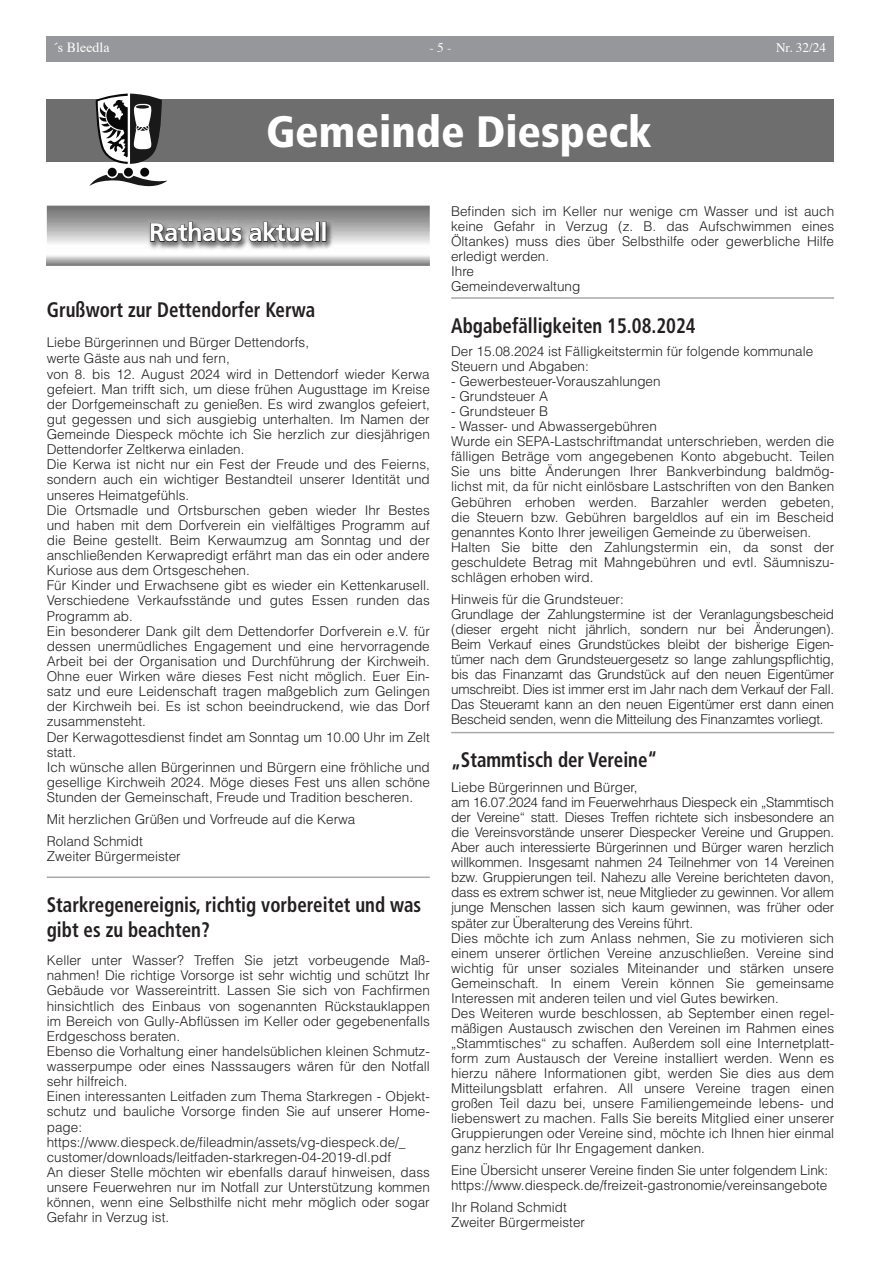
<style>
.page{position:relative;width:881px;height:1263px;background:#fff}
.page>*{position:absolute;margin:0;border:0;box-sizing:border-box;transform-origin:0 0}
.t1{font:900 condensed 43.95px "Frutiger LT";color:#fff}
.t2{font:700 25.5px "Frutiger LT";letter-spacing:-.02em;color:#fff}
.t3{font:700 condensed 21px/25.3px "Frutiger LT";color:#231f20;scale:.9 1}
.t4{font:13.95px "Times";color:#fff}
.t5{font:300 13.5px/15.1px "Helvetica LT";color:#231f20}
.t6{font:300 13.5px/15px "Helvetica LT";letter-spacing:-.02em;color:#231f20}
.t7{font:13.2px "Times";color:#fff}
</style>
<div class="page">
<div style="left:47px;top:36px;width:786px;height:26px;background:#95979a"></div>
<hr style="left:451px;top:297px;width:382px;height:2px;background:#a8a9ad">
<hr style="left:451px;top:732px;width:382px;height:1px;background:#a8a9ad">
<hr style="left:47px;top:876px;width:382px;height:2px;background:#a8a9ad">
<div style="left:47px;top:99px;width:786px;height:63px;background:#6e6e6e"></div>
<div style="left:124px;top:168px;width:9px;height:9px;background:#090909;border-radius:50%"></div>
<div style="left:108px;top:168px;width:9px;height:9px;background:#090909;border-radius:50%"></div>
<div style="left:140px;top:168px;width:9px;height:9px;background:#090909;border-radius:50%"></div>
<svg style="left:89px;top:173px;width:78px;height:13px"></svg>
<svg style="left:96px;top:94px;width:66px;height:70px"></svg>
<img style="left:148px;top:221px;width:185px;height:29px">
<svg style="left:150px;top:221px;width:92px;height:21px;background:#706f6f"></svg>
<svg style="left:248px;top:221px;width:78px;height:21px;background:#717070"></svg>
<p class="t4" style="left:53px;top:34px;width:58px">´s Bleedla</p>
<p class="t7" style="left:429px;top:35px;width:24px">- 5 -</p>
<p class="t7" style="left:775px;top:35px;width:52px">Nr. 32/24</p>
<h1 class="t1" style="left:266px;top:106px;width:387px">Gemeinde Diespeck</h1>
<h2 class="t2" style="left:149px;top:217px;width:180px">Rathaus aktuell</h2>
<h3 class="t3" style="left:47px;top:298px;width:299px">Grußwort zur Dettendorfer Kerwa</h3>
<p class="t5" style="left:47px;top:334px;width:264px;line-height:16.6px">Liebe Bürgerinnen und Bürger Dettendorfs, werte Gäste aus nah und fern,</p>
<p class="t5" style="left:47px;top:366px;width:384px">von 8. bis 12. August 2024 wird in Dettendorf wieder Kerwa gefeiert. Man trifft sich, um diese frühen Augusttage im Kreise der Dorfgemeinschaft zu genießen. Es wird zwanglos gefeiert, gut gegessen und sich ausgiebig unterhalten. Im Namen der Gemeinde Diespeck möchte ich Sie herzlich zur diesjährigen Dettendorfer Zeltkerwa einladen.<br>Die Kerwa ist nicht nur ein Fest der Freude und des Feierns, sondern auch ein wichtiger Bestandteil unserer Identität und unseres Heimatgefühls.<br>Die Ortsmadle und Ortsburschen geben wieder Ihr Bestes und haben mit dem Dorfverein ein vielfältiges Programm auf die Beine gestellt. Beim Kerwaumzug am Sonntag und der anschließenden Kerwapredigt erfährt man das ein oder andere Kuriose aus dem Ortsgeschehen.<br>Für Kinder und Erwachsene gibt es wieder ein Kettenkarusell.<br>Verschiedene Verkaufsstände und gutes Essen runden das Programm ab.<br>Ein besonderer Dank gilt dem Dettendorfer Dorfverein e.V. für dessen unermüdliches Engagement und eine hervorragende Arbeit bei der Organisation und Durchführung der Kirchweih.<br>Ohne euer Wirken wäre dieses Fest nicht möglich. Euer Ein&shy;satz und eure Leidenschaft tragen maßgeblich zum Gelingen der Kirchweih bei. Es ist schon beeindruckend, wie das Dorf zusammensteht.<br>Der Kerwagottesdienst findet am Sonntag um 10.00 Uhr im Zelt statt.<br>Ich wünsche allen Bürgerinnen und Bürgern eine fröhliche und gesellige Kirchweih 2024. Möge dieses Fest uns allen schöne Stunden der Gemeinschaft, Freude und Tradition bescheren.</p>
<p class="t5" style="left:47px;top:808px;width:310px;line-height:21.9px">Mit herzlichen Grüßen und Vorfreude auf die Kerwa<br>Roland Schmidt</p>
<p class="t5" style="left:47px;top:848px;width:135px">Zweiter Bürgermeister</p>
<h3 class="t3" style="left:47px;top:892px;width:417px">Starkregenereignis, richtig vorbereitet und was gibt es zu beachten?</h3>
<p class="t5" style="left:47px;top:953px;width:384px">Keller unter Wasser? Treffen Sie jetzt vorbeugende Maß&shy;nahmen! Die richtige Vorsorge ist sehr wichtig und schützt Ihr Gebäude vor Wassereintritt. Lassen Sie sich von Fachfirmen hinsichtlich des Einbaus von sogenannten Rückstauklappen im Bereich von Gully-Abflüssen im Keller oder gegebenenfalls Erdgeschoss beraten.<br>Ebenso die Vorhaltung einer handelsüblichen kleinen Schmutz&shy;wasserpumpe oder eines Nasssaugers wären für den Notfall sehr hilfreich.<br>Einen interessanten Leitfaden zum Thema Starkregen - Objekt&shy;schutz und bauliche Vorsorge finden Sie auf unserer Home&shy;page: https://www.diespeck.de/fileadmin/assets/vg-diespeck.de/_ customer/downloads/leitfaden-starkregen-04-2019-dl.pdf<br>An dieser Stelle möchten wir ebenfalls darauf hinweisen, dass unsere Feuerwehren nur im Notfall zur Unterstützung kommen können, wenn eine Selbsthilfe nicht mehr möglich oder sogar Gefahr in Verzug ist.</p>
<p class="t5" style="left:451px;top:203px;width:384px">Befinden sich im Keller nur wenige cm Wasser und ist auch keine Gefahr in Verzug (z. B. das Aufschwimmen eines Öltankes) muss dies über Selbsthilfe oder gewerbliche Hilfe erledigt werden.<br>Ihre<br>Gemeindeverwaltung</p>
<h3 class="t3" style="left:451px;top:313px;width:273px">Abgabefälligkeiten 15.08.2024</h3>
<p class="t5" style="left:451px;top:344px;width:363px">Der 15.08.2024 ist Fälligkeitstermin für folgende kommunale<br>Steuern und Abgaben:</p>
<p class="t5" style="left:451px;top:374px;width:211px">- Gewerbesteuer-Vorauszahlungen</p>
<p class="t5" style="left:451px;top:389px;width:98px">- Grundsteuer A</p>
<p class="t5" style="left:451px;top:404px;width:98px">- Grundsteuer B</p>
<p class="t5" style="left:451px;top:419px;width:384px">- Wasser- und Abwassergebühren<br>Wurde ein SEPA-Lastschriftmandat unterschrieben, werden die fälligen Beträge vom angegebenen Konto abgebucht. Teilen Sie uns bitte Änderungen Ihrer Bankverbindung baldmög&shy;lichst mit, da für nicht einlösbare Lastschriften von den Banken Gebühren erhoben werden. Barzahler werden gebeten, die Steuern bzw. Gebühren bargeldlos auf ein im Bescheid genanntes Konto Ihrer jeweiligen Gemeinde zu überweisen.<br>Halten Sie bitte den Zahlungstermin ein, da sonst der geschuldete Betrag mit Mahngebühren und evtl. Säumniszu&shy;schlägen erhoben wird.</p>
<p class="t6" style="left:451px;top:591px;width:384px">Hinweis für die Grundsteuer:<br>Grundlage der Zahlungstermine ist der Veranlagungsbescheid (dieser ergeht nicht jährlich, sondern nur bei Änderungen).<br>Beim Verkauf eines Grundstückes bleibt der bisherige Eigen&shy;tümer nach dem Grundsteuergesetz so lange zahlungspflichtig, bis das Finanzamt das Grundstück auf den neuen Eigentümer umschreibt. Dies ist immer erst im Jahr nach dem Verkauf der Fall.<br>Das Steueramt kann an den neuen Eigentümer erst dann einen Bescheid senden, wenn die Mitteilung des Finanzamtes vorliegt.</p>
<h3 class="t3" style="left:451px;top:747px;width:230px">„Stammtisch der Vereine“</h3>
<p class="t5" style="left:451px;top:780px;width:384px">Liebe Bürgerinnen und Bürger,<br>am 16.07.2024 fand im Feuerwehrhaus Diespeck ein „Stammtisch der Vereine“ statt. Dieses Treffen richtete sich insbesondere an die Vereinsvorstände unserer Diespecker Vereine und Gruppen.<br>Aber auch interessierte Bürgerinnen und Bürger waren herzlich willkommen. Insgesamt nahmen 24 Teilnehmer von 14 Vereinen bzw. Gruppierungen teil. Nahezu alle Vereine berichteten davon, dass es extrem schwer ist, neue Mitglieder zu gewinnen. Vor allem junge Menschen lassen sich kaum gewinnen, was früher oder später zur Überalterung des Vereins führt.<br>Dies möchte ich zum Anlass nehmen, Sie zu motivieren sich einem unserer örtlichen Vereine anzuschließen. Vereine sind wichtig für unser soziales Miteinander und stärken unsere Gemeinschaft. In einem Verein können Sie gemeinsame Interessen mit anderen teilen und viel Gutes bewirken.<br>Des Weiteren wurde beschlossen, ab September einen regel&shy;mäßigen Austausch zwischen den Vereinen im Rahmen eines „Stammtisches“ zu schaffen. Außerdem soll eine Internetplatt&shy;form zum Austausch der Vereine installiert werden. Wenn es hierzu nähere Informationen gibt, werden Sie dies aus dem Mitteilungsblatt erfahren. All unsere Vereine tragen einen großen Teil dazu bei, unsere Familiengemeinde lebens- und liebenswert zu machen. Falls Sie bereits Mitglied einer unserer Gruppierungen oder Vereine sind, möchte ich Ihnen hier einmal ganz herzlich für Ihr Engagement danken.</p>
<p class="t5" style="left:451px;top:1162px;width:378px">Eine Übersicht unserer Vereine finden Sie unter folgendem Link: https://www.diespeck.de/freizeit-gastronomie/vereinsangebote</p>
<p class="t5" style="left:451px;top:1199px;width:135px">Ihr Roland Schmidt<br>Zweiter Bürgermeister</p>
</div>
